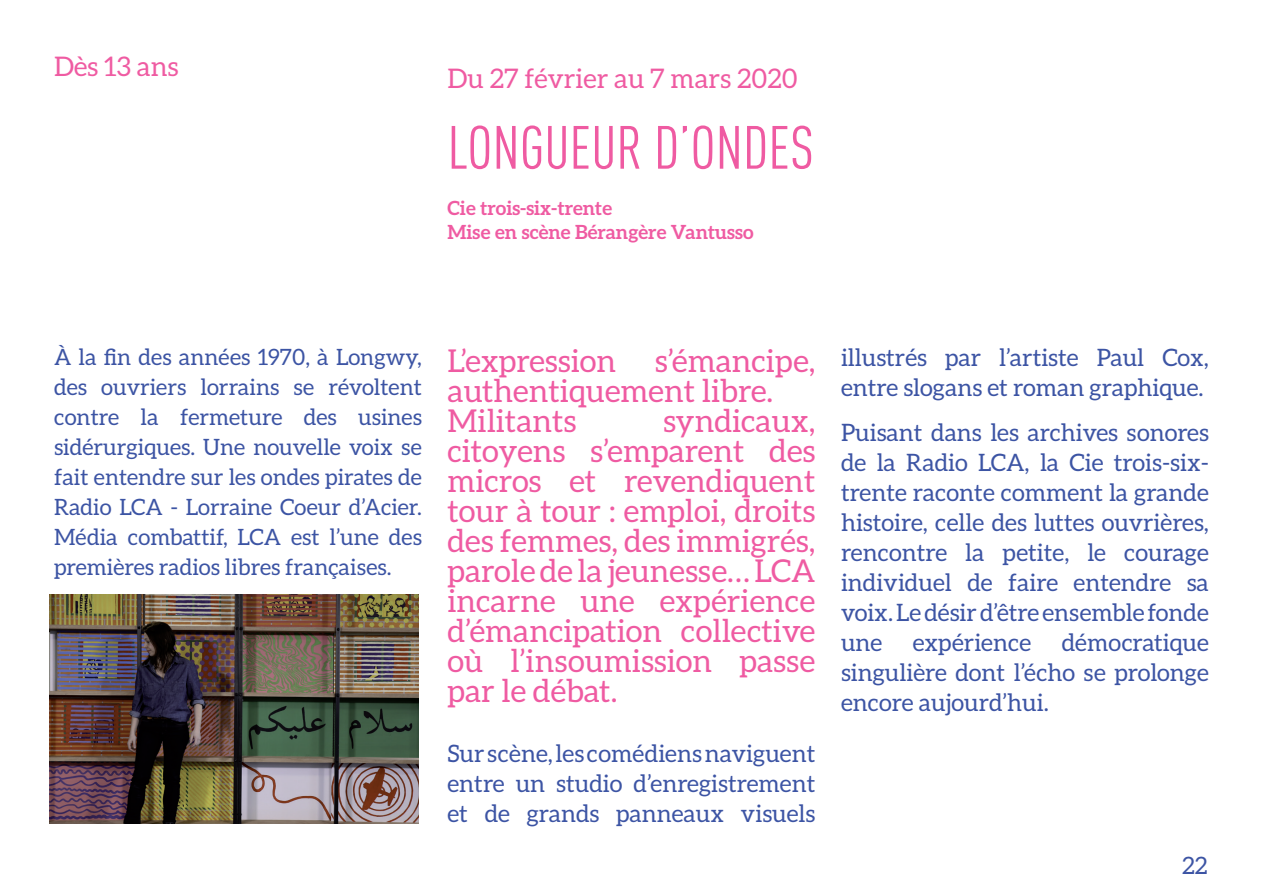
<style>
.page{position:relative;width:1263px;height:893px;background:#fff}
.page>*{position:absolute;margin:0;border:0;box-sizing:border-box;transform-origin:0 0}
.t1{font:60px "DIN Cond";color:#ef5ba2}
.t2{font:31.5px/30px "Aleo";color:#ef5ba2}
.t3{font:27px "Aleo";color:#ef5ba2}
.t4{font:24px/30px "Aleo";color:#3c54a4;text-align:justify}
.t5{font:22.5px/30px "Aleo";color:#3c54a4;text-align:justify}
.t6{font:700 19.5px/23.4px "Aleo";color:#ef5ba2}
</style>
<div class="page">
<img style="left:49px;top:594px;width:369px;height:230px">
<p class="t3" style="left:54px;top:51px;width:126px">Dès 13 ans</p>
<p class="t3" style="left:447px;top:63px;width:352px">Du 27 février au 7 mars 2020</p>
<h1 class="t1" style="left:447px;top:113px;width:368px">LONGUEUR D’ONDES</h1>
<p class="t6" style="left:447px;top:196px;width:308px">Cie trois-six-trente<br>Mise en scène Bérangère Vantusso</p>
<p class="t5" style="left:54px;top:341px;width:369px">À la fin des années 1970, à Longwy, des ouvriers lorrains se révoltent contre la fermeture des usines sidérurgiques. Une nouvelle voix se fait entendre sur les ondes pirates de Radio LCA - Lorraine Coeur d’Acier.<br>Média combattif, LCA est l’une des premières radios libres françaises.</p>
<h2 class="t2" style="left:447px;top:345px;width:369px">L’expression s’émancipe, authentiquement libre.<br>Militants</h2>
<h2 class="t2" style="left:447px;top:405px;width:369px;text-align:justify;text-indent:216px">syndicaux, citoyens s’emparent des micros et revendiquent tour à tour : emploi, droits des femmes, des immigrés, parole de la jeunesse… LCA incarne une expérience d’émancipation collective où l’insoumission passe par le débat.</h2>
<p class="t4" style="left:447px;top:738px;width:369px">Sur scène, les comédiens naviguent entre un studio d’enregistrement et de grands panneaux visuels</p>
<p class="t4" style="left:841px;top:342px;width:369px">illustrés par l’artiste Paul Cox, entre slogans et roman graphique.</p>
<p class="t4" style="left:841px;top:417px;width:369px">Puisant dans les archives sonores de la Radio LCA, la Cie trois-six&shy;trente raconte comment la grande histoire, celle des luttes ouvrières, rencontre la petite, le courage individuel de faire entendre sa voix. Le désir d’être ensemble fonde une</p>
<p class="t4" style="left:841px;top:627px;width:369px;text-indent:221px">démocratique singulière dont l’écho se prolonge encore aujourd’hui.</p>
<p class="t4" style="left:913px;top:627px;width:120px">expérience</p>
<p class="t4" style="left:1182px;top:850px;width:27px">22</p>
</div>
